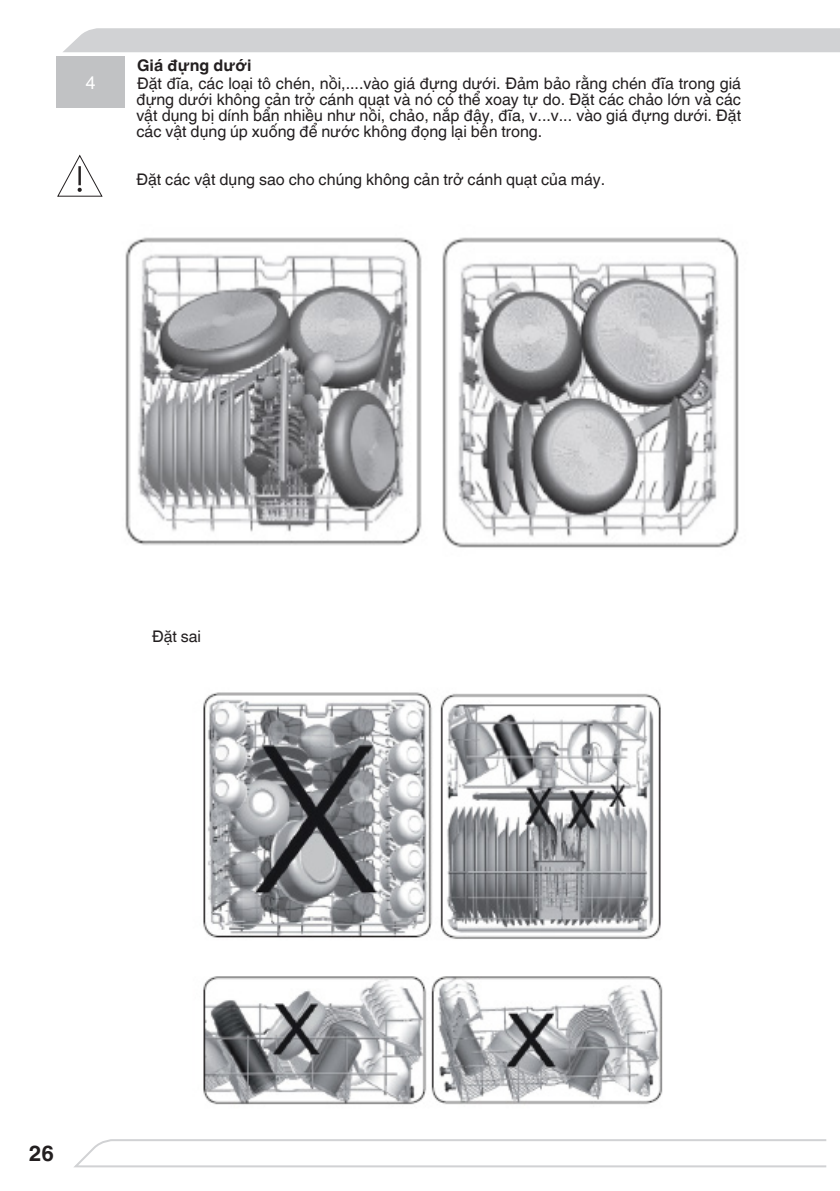
<style>
.page{position:relative;width:840px;height:1191px;background:#fff}
.page>*{position:absolute;margin:0;border:0;box-sizing:border-box;transform-origin:0 0}
.t1{font:700 22px "Helvetica World";color:#231f20}
.t2{font:18px "Arial Unicode MS";color:#fff}
.t3{font:16px/16px "Helvetica World";color:#231f20;text-align:justify}
.t4{font:700 16px "Helvetica World";color:#231f20}
</style>
<div class="page">
<svg style="left:74px;top:1139px;width:753px;height:29px"></svg>
<div style="left:63px;top:28px;width:776px;height:24px;background:#d1d2d4"></div>
<div style="left:57px;top:57px;width:68px;height:51px;background:#c1c2c4"></div>
<svg style="left:57px;top:155px;width:46px;height:42px"></svg>
<img style="left:203px;top:692px;width:460px;height:413px">
<img style="left:125px;top:237px;width:614px;height:311px">
<p class="t2" style="left:86px;top:69px;width:12px">4</p>
<p class="t4" style="left:137px;top:56px;width:116px">Giá đựng dưới</p>
<p class="t3" style="left:136px;top:76px;width:606px">Đặt đĩa, các loại tô chén, nồi,....vào giá đựng dưới. Đảm bảo rằng chén đĩa trong giá đựng dưới không cản trở cánh quạt và nó có thể xoay tự do. Đặt các chảo lớn và các vật dụng bị dính bẩn nhiều như nồi, chảo, nắp đậy, đĩa, v...v... vào giá đựng dưới. Đặt các vật dụng úp xuống để nước không đọng lại bên trong.</p>
<p class="t3" style="left:136px;top:172px;width:470px">Đặt các vật dụng sao cho chúng không cản trở cánh quạt của máy.</p>
<p class="t3" style="left:152px;top:629px;width:51px">Đặt sai</p>
<h1 class="t1" style="left:29px;top:1141px;width:27px">26</h1>
</div>
